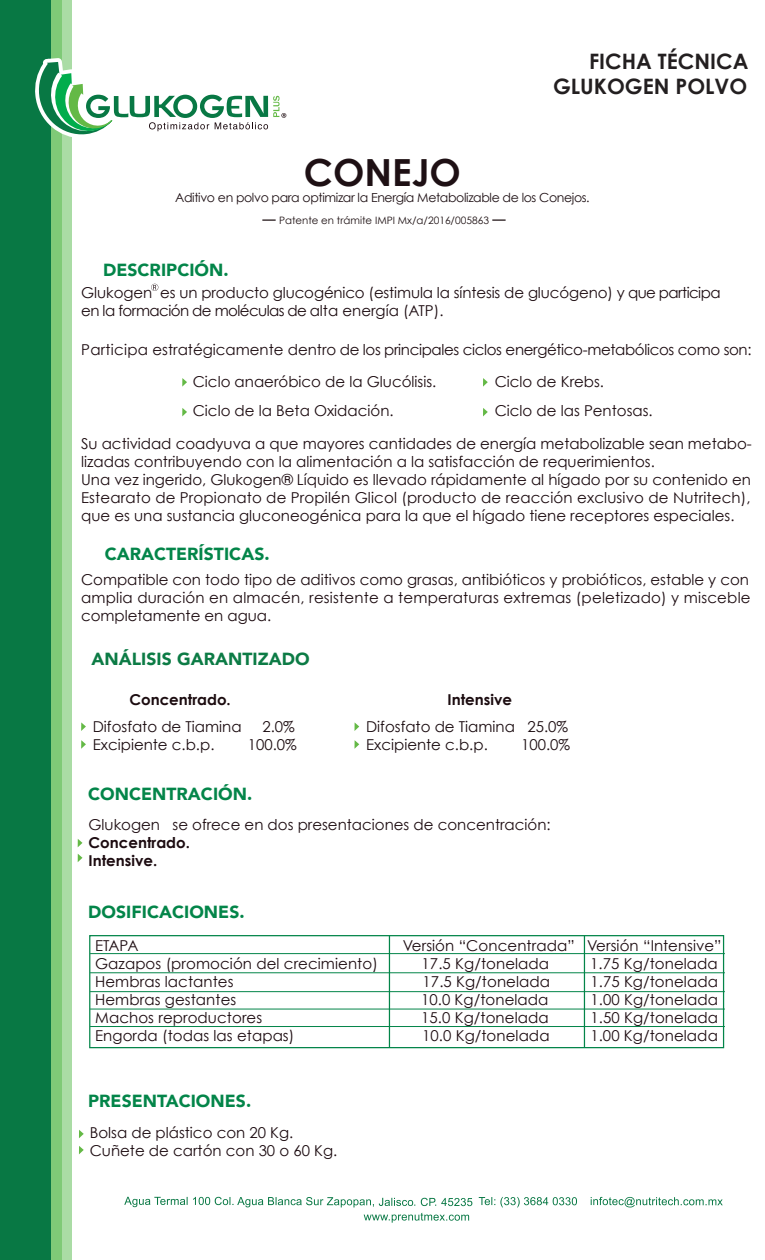
<style>
.page{position:relative;width:765px;height:1260px;background:#fff}
.page>*{position:absolute;margin:0;border:0;box-sizing:border-box;transform-origin:0 0}
.t1{font:700 37.38px "Century Gothic";color:#1e1014}
.t2{font:700 21.25px/25.5px "Century Gothic";color:#231f20;text-align:right}
.t3{font:900 17.5px "Avenir";letter-spacing:.005em;color:#038549}
.t4{font:900 17.5px "Avenir";letter-spacing:.005em;color:#0c7b45}
.t5{font:15px/18px "Century Gothic";color:#1c0b10}
.t6{font:15px/18px "Century Gothic";color:#1a0b0f}
.t7{font:700 15px/18px "Century Gothic";color:#1c0b10}
.t8{font:700 15px "Century Gothic";color:#1b0b0f}
.t9{font:12.5px "Century Gothic";letter-spacing:-.03em;color:#1e1014}
.t10{font:10.25px "Century Gothic";color:#1d1012}
</style>
<div class="page">
<svg style="left:182px;top:378px;width:5px;height:9px"></svg>
<svg style="left:182px;top:408px;width:5px;height:8px"></svg>
<svg style="left:483px;top:378px;width:5px;height:9px"></svg>
<svg style="left:483px;top:408px;width:5px;height:8px"></svg>
<svg style="left:151px;top:284px;width:7px;height:7px"></svg>
<div style="left:0;top:0;width:51px;height:1260px;background:#087844"></div>
<svg style="left:51px;top:0;width:21px;height:1260px;background:#91d18a"></svg>
<svg style="left:124px;top:1197px;width:291px;height:10px"></svg>
<svg style="left:421px;top:1198px;width:51px;height:8px"></svg>
<svg style="left:479px;top:1197px;width:98px;height:10px"></svg>
<svg style="left:591px;top:1197px;width:132px;height:10px"></svg>
<svg style="left:364px;top:1213px;width:105px;height:10px"></svg>
<svg style="left:35px;top:58px;width:252px;height:87px"></svg>
<svg style="left:262px;top:219px;width:14px;height:2px"></svg>
<svg style="left:492px;top:219px;width:14px;height:2px"></svg>
<svg style="left:78px;top:839px;width:4px;height:8px"></svg>
<svg style="left:78px;top:854px;width:4px;height:8px"></svg>
<div style="left:89px;top:935px;width:635px;height:113px;border:1px solid #038549"></div>
<hr style="left:90px;top:953px;width:635px;height:1px;background:#038549">
<hr style="left:90px;top:972px;width:635px;height:1px;background:#038549">
<hr style="left:90px;top:991px;width:635px;height:1px;background:#038549">
<hr style="left:90px;top:1009px;width:635px;height:1px;background:#038549">
<hr style="left:90px;top:1026px;width:635px;height:1px;background:#038549">
<hr style="left:389px;top:936px;width:1px;height:112px;background:#038549">
<hr style="left:584px;top:936px;width:1px;height:112px;background:#038549">
<svg style="left:79px;top:1130px;width:5px;height:8px"></svg>
<svg style="left:79px;top:1146px;width:5px;height:8px"></svg>
<svg style="left:81px;top:740px;width:5px;height:9px"></svg>
<svg style="left:81px;top:722px;width:5px;height:9px"></svg>
<svg style="left:355px;top:740px;width:4px;height:8px"></svg>
<svg style="left:355px;top:723px;width:4px;height:8px"></svg>
<h2 class="t2" style="left:553px;top:47px;width:197px">FICHA TÉCNICA<br>GLUKOGEN POLVO</h2>
<h1 class="t1" style="left:304px;top:144px;width:159px">CONEJO</h1>
<p class="t9" style="left:175px;top:189px;width:416px">Aditivo en polvo para optimizar la Energía Metabolizable de los Conejos.</p>
<p class="t10" style="left:279px;top:213px;width:211px">Patente en trámite IMPI Mx/a/2016/005863</p>
<p class="t3" style="left:103px;top:255px;width:127px">DESCRIPCIÓN.</p>
<p class="t5" style="left:81px;top:284px;width:641px">Glukogen es un producto glucogénico (estimula la síntesis de glucógeno) y que participa en la formación de moléculas de alta energía (ATP).</p>
<p class="t5" style="left:193px;top:333px;width:560px;line-height:32px;text-indent:-111px">Participa estratégicamente dentro de los principales ciclos energético-metabólicos como son:<br>Ciclo anaeróbico de la Glucólisis.</p>
<p class="t5" style="left:193px;top:402px;width:202px">Ciclo de la Beta Oxidación.</p>
<p class="t5" style="left:495px;top:366px;width:160px;line-height:29.9px">Ciclo de Krebs.<br>Ciclo de las Pentosas.</p>
<p class="t5" style="left:81px;top:434px;width:672px">Su actividad coadyuva a que mayores cantidades de energía metabolizable sean metabo&shy;lizadas contribuyendo con la alimentación a la satisfacción de requerimientos.<br>Una vez ingerido, Glukogen® Líquido es llevado rápidamente al hígado por su contenido en Estearato de Propionato de Propilén Glicol (producto de reacción exclusivo de Nutritech), que es una sustancia gluconeogénica para la que el hígado tiene receptores especiales.</p>
<p class="t3" style="left:105px;top:538px;width:166px">CARACTERÍSTICAS.</p>
<p class="t5" style="left:81px;top:570px;width:671px;text-align:justify">Compatible con todo tipo de aditivos como grasas, antibióticos y probióticos, estable y con amplia duración en almacén, resistente a temperaturas extremas (peletizado) y misceble completamente en agua.</p>
<p class="t4" style="left:91px;top:644px;width:220px">ANÁLISIS GARANTIZADO</p>
<p class="t8" style="left:129px;top:688px;width:103px">Concentrado.</p>
<p class="t8" style="left:448px;top:688px;width:66px">Intensive</p>
<p class="t6" style="left:93px;top:717px;width:150px">Difosfato de Tiamina</p>
<p class="t6" style="left:262px;top:717px;width:34px">2.0%</p>
<p class="t6" style="left:93px;top:735px;width:123px">Excipiente c.b.p.</p>
<p class="t6" style="left:248px;top:735px;width:51px">100.0%</p>
<p class="t6" style="left:366px;top:717px;width:203px">Difosfato de Tiamina 25.0%<br>Excipiente c.b.p.</p>
<p class="t6" style="left:521px;top:735px;width:51px">100.0%</p>
<p class="t3" style="left:88px;top:779px;width:166px">CONCENTRACIÓN.</p>
<p class="t5" style="left:89px;top:815px;width:464px">Glukogen se ofrece en dos presentaciones de concentración:</p>
<p class="t7" style="left:89px;top:833px;width:103px">Concentrado.<br>Intensive.</p>
<p class="t3" style="left:88px;top:897px;width:158px">DOSIFICACIONES.</p>
<p class="t5" style="left:95px;top:936px;width:45px">ETAPA</p>
<p class="t5" style="left:403px;top:936px;width:320px">Versión “Concentrada” Versión “Intensive”</p>
<p class="t5" style="left:95px;top:954px;width:284px">Gazapos (promoción del crecimiento)</p>
<p class="t5" style="left:422px;top:954px;width:129px">17.5 Kg/tonelada</p>
<p class="t5" style="left:590px;top:954px;width:129px">1.75 Kg/tonelada</p>
<p class="t5" style="left:95px;top:972px;width:140px">Hembras lactantes</p>
<p class="t5" style="left:423px;top:972px;width:129px">17.5 Kg/tonelada</p>
<p class="t5" style="left:590px;top:972px;width:129px">1.75 Kg/tonelada</p>
<p class="t5" style="left:95px;top:990px;width:143px">Hembras gestantes</p>
<p class="t5" style="left:421px;top:990px;width:129px">10.0 Kg/tonelada</p>
<p class="t5" style="left:590px;top:990px;width:129px">1.00 Kg/tonelada</p>
<p class="t5" style="left:95px;top:1008px;width:169px">Machos reproductores</p>
<p class="t5" style="left:421px;top:1008px;width:129px">15.0 Kg/tonelada</p>
<p class="t5" style="left:590px;top:1008px;width:129px">1.50 Kg/tonelada</p>
<p class="t5" style="left:95px;top:1026px;width:201px">Engorda (todas las etapas)</p>
<p class="t5" style="left:422px;top:1026px;width:129px">10.0 Kg/tonelada</p>
<p class="t5" style="left:590px;top:1026px;width:129px">1.00 Kg/tonelada</p>
<p class="t3" style="left:88px;top:1086px;width:165px">PRESENTACIONES.</p>
<p class="t5" style="left:90px;top:1124px;width:249px">Bolsa de plástico con 20 Kg.<br>Cuñete de cartón con 30 o 60 Kg.</p>
</div>
